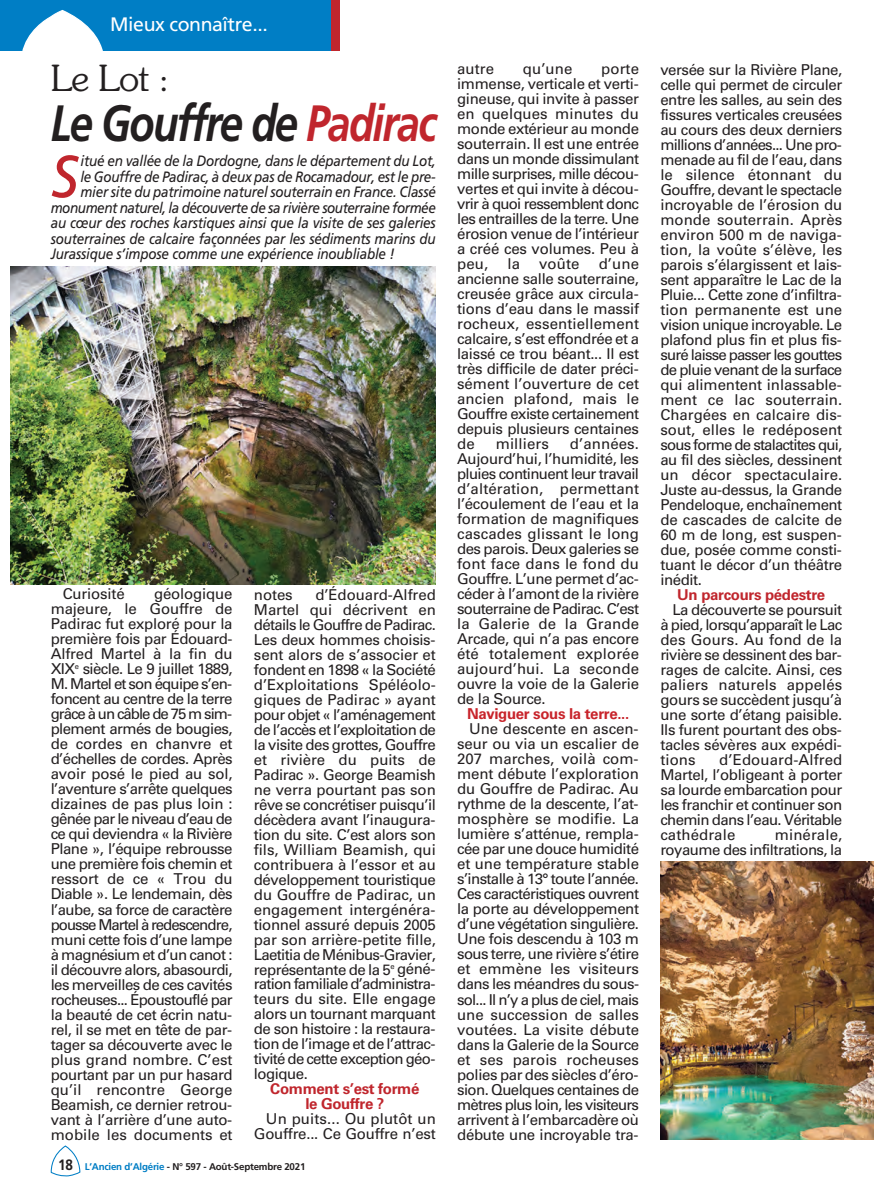
<style>
.page{position:relative;width:893px;height:1190px;background:#fff}
.page>*{position:absolute;margin:0;border:0;box-sizing:border-box;transform-origin:0 0}
.t1{font:italic 59.25px "Frutiger LT Std";color:#c0262d;scale:.94 1}
.t2{font:italic 700 51px "Frutiger LT Std";letter-spacing:-.045em;color:#231f20;scale:.82 1}
.t3{font:300 36px "Souvenir Std";color:#231f20}
.t4{font:19.5px "Frutiger LT Std";letter-spacing:-.02em;color:#fff}
.t5{font:15px/15px "Univers LT Std";letter-spacing:-.02em;color:#231f20;text-align:justify}
.t6{font:italic 15px "Frutiger LT Std";letter-spacing:-.015em;color:#231f20;scale:.9 1}
.t7{font:italic 15px "Frutiger LT Std";letter-spacing:-.035em;color:#231f20;scale:.9 1}
.t8{font:700 15px/15px "Univers LT Std";letter-spacing:-.02em;color:#c0262d;text-align:center}
.t9{font:700 15px "Univers LT Std";letter-spacing:-.02em;color:#c8242b}
.t10{font:15px "Univers LT Std";letter-spacing:.005em;color:#231f20}
.t11{font:700 9.75px "Frutiger LT Std";letter-spacing:-.02em;color:#231f20}
.s1{color:#c0262d}
.s2{font-size:15px}
.s3{color:#007ec5}
</style>
<div class="page">
<svg style="left:51px;top:1145px;width:29px;height:31px"></svg>
<div style="left:0;top:0;width:340px;height:51px;background:#007ec5"></div>
<svg style="left:22px;top:10px;width:81px;height:41px"></svg>
<div style="left:331px;top:0;width:9px;height:51px;background:#c0262d"></div>
<img style="left:10px;top:266px;width:425px;height:318px">
<img style="left:660px;top:861px;width:212px;height:278px">
<h3 class="t4" style="left:110px;top:13px;width:159px">Mieux connaître...</h3>
<h3 class="t3" style="left:51px;top:57px;width:120px">Le Lot :</h3>
<h2 class="t2" style="left:51px;top:94px;width:472px">Le Gouffre de <span class="s1">Padirac</span></h2>
<h1 class="t1" style="left:51px;top:153px;width:31px">S</h1>
<p class="t6" style="left:80px;top:155px;width:396px">itué en vallée de la Dordogne, dans le département du Lot,</p>
<p class="t6" style="left:80px;top:170px;width:396px">le Gouffre de Padirac, à deux pas de Rocamadour, est le pre-</p>
<p class="t6" style="left:80px;top:186px;width:396px">mier site du patrimoine naturel souterrain en France. Classé</p>
<p class="t7" style="left:51px;top:201px;width:429px">monument naturel, la découverte de sa rivière souterraine formée</p>
<p class="t6" style="left:51px;top:217px;width:429px">au cœur des roches karstiques ainsi que la visite de ses galeries</p>
<p class="t6" style="left:51px;top:232px;width:429px">souterraines de calcaire façonnées par les sédiments marins du</p>
<p class="t6" style="left:51px;top:248px;width:383px">Jurassique s’impose comme une expérience inoubliable !</p>
<p class="t5" style="left:254px;top:588px;width:183px;text-indent:61px">d’Édouard-Alfred Martel qui décrivent en détails le Gouffre de Padirac.<br>Les deux hommes choisis&shy;sent alors de s’associer et fondent en 1898 « la Société d’Exploitations Spéléolo&shy;giques de Padirac » ayant pour objet « l’aménagement de l’accès et l’exploitation de la visite des grottes, Gouffre et rivière du puits de Padirac ». George Beamish ne verra pourtant pas son rêve se concrétiser puisqu’il décèdera avant l’inaugura&shy;tion du site. C’est alors son fils, William Beamish, qui contribuera à l’essor et au développement touristique du Gouffre de Padirac, un engagement intergénéra&shy;tionnel assuré depuis 2005 par son arrière-petite fille, Laetitia de Ménibus-Gravier, représentante de la 5<sup>e</sup> géné&shy;ration familiale d’administra&shy;teurs du site. Elle engage alors un tournant marquant de son histoire : la restaura&shy;tion de l’image et de l’attrac&shy;tivité de cette exception géo&shy;logique.</p>
<p class="t8" style="left:270px;top:1082px;width:151px">Comment s’est formé le Gouffre ?</p>
<p class="t5" style="left:254px;top:1113px;width:183px;text-align:right">Un puits... Ou plutôt un<br>Gouffre... Ce Gouffre n’est</p>
<p class="t5" style="left:51px;top:588px;width:183px;text-indent:103px">géologique majeure, le Gouffre de Padirac fut exploré pour la première fois par Édouard-Alfred Martel à la fin du XIX<sup>e</sup> siècle. Le 9 juillet 1889, M. Martel et son équipe s’en&shy;foncent au centre de la terre grâce à un câble de 75 m sim&shy;plement armés de bougies, de cordes en chanvre et d’échelles de cordes. Après avoir posé le pied au sol, l’aventure s’arrête quelques dizaines de pas plus loin : gênée par le niveau d’eau de ce qui deviendra « la Rivière Plane », l’équipe rebrousse une première fois chemin et ressort de ce « Trou du Diable ». Le lendemain, dès l’aube, sa force de caractère pousse Martel à redescendre, muni cette fois d’une lampe à magnésium et d’un canot : il découvre alors, abasourdi, les merveilles de ces cavités rocheuses... Époustouflé par la beauté de cet écrin natu&shy;rel, il se met en tête de par&shy;tager sa découverte avec le plus grand nombre. C’est pourtant par un pur hasard qu’il rencontre George Beamish, ce dernier retrou&shy;vant à l’arrière d’une auto&shy;mobile les documents et</p>
<p class="t5" style="left:254px;top:588px;width:40px">notes</p>
<p class="t5" style="left:63px;top:588px;width:64px">Curiosité</p>
<p class="t11" style="left:58px;top:1162px;width:249px"><span class="s2">18</span> <span class="s3">L’Ancien d’Algérie</span> - N° 597 - Août-Septembre 2021</p>
<p class="t5" style="left:457px;top:63px;width:39px">autre</p>
<p class="t5" style="left:522px;top:63px;width:51px">qu’une</p>
<p class="t5" style="left:457px;top:63px;width:183px;text-indent:144px">porte immense, verticale et verti&shy;gineuse, qui invite à passer en quelques minutes du monde extérieur au monde souterrain. Il est une entrée dans un monde dissimulant mille surprises, mille décou&shy;vertes et qui invite à décou&shy;vrir à quoi ressemblent donc les entrailles de la terre. Une érosion venue de l’intérieur a créé ces volumes. Peu à peu,</p>
<p class="t5" style="left:507px;top:258px;width:14px">la</p>
<p class="t5" style="left:539px;top:258px;width:42px">voûte</p>
<p class="t5" style="left:457px;top:258px;width:183px;text-indent:141px">d’une ancienne salle souterraine, creusée grâce aux circula&shy;tions d’eau dans le massif rocheux, essentiellement calcaire, s’est effondrée et a laissé ce trou béant... Il est très difficile de dater préci&shy;sément l’ouverture de cet ancien plafond, mais le Gouffre existe certainement depuis plusieurs centaines de</p>
<p class="t5" style="left:457px;top:438px;width:183px;text-indent:113px">d’années.<br>Aujourd’hui, l’humidité, les pluies continuent leur travail d’altération, permettant l’écoulement de l’eau et la formation de magnifiques cascades glissant le long des parois. Deux galeries se font face dans le fond du Gouffre. L’une permet d’ac&shy;céder à l’amont de la rivière souterraine de Padirac. C’est la Galerie de la Grande Arcade, qui n’a pas encore été totalement explorée aujourd’hui. La seconde ouvre la voie de la Galerie de la Source.</p>
<p class="t9" style="left:467px;top:708px;width:164px">Naviguer sous la terre...</p>
<p class="t5" style="left:457px;top:723px;width:183px;text-indent:12px">Une descente en ascen&shy;seur ou via un escalier de 207 marches, voilà com&shy;ment débute l’exploration du Gouffre de Padirac. Au rythme de la descente, l’at&shy;mosphère se modifie. La lumière s’atténue, rempla&shy;cée par une douce humidité et une température stable s’installe à 13° toute l’année.<br>Ces caractéristiques ouvrent la porte au développement d’une végétation singulière.<br>Une fois descendu à 103 m sous terre, une rivière s’étire et emmène les visiteurs dans les méandres du sous&shy;sol... Il n’y a plus de ciel, mais une succession de salles voutées. La visite débute dans la Galerie de la Source et ses parois rocheuses polies par des siècles d’éro&shy;sion. Quelques centaines de mètres plus loin, les visiteurs arrivent à l’embarcadère où débute une incroyable tra-</p>
<p class="t10" style="left:495px;top:439px;width:55px">milliers</p>
<p class="t5" style="left:660px;top:63px;width:183px">versée sur la Rivière Plane, celle qui permet de circuler entre les salles, au sein des fissures verticales creusées au cours des deux derniers millions d’années... Une pro&shy;menade au fil de l’eau, dans le silence étonnant du Gouffre, devant le spectacle incroyable de l’érosion du monde souterrain. Après environ 500 m de naviga&shy;tion, la voûte s’élève, les parois s’élargissent et lais&shy;sent apparaître le Lac de la Pluie... Cette zone d’infiltra&shy;tion permanente est une vision unique incroyable. Le plafond plus fin et plus fis&shy;suré laisse passer les gouttes de pluie venant de la surface qui alimentent inlassable&shy;ment ce lac souterrain.<br>Chargées en calcaire dis&shy;sout, elles le redéposent sous forme de stalactites qui, au fil des siècles, dessinent un décor spectaculaire.<br>Juste au-dessus, la Grande Pendeloque, enchaînement de cascades de calcite de 60 m de long, est suspen&shy;due, posée comme consti&shy;tuant le décor d’un théâtre inédit.</p>
<p class="t8" style="left:677px;top:588px;width:149px">Un parcours pédestre</p>
<p class="t5" style="left:660px;top:603px;width:183px;text-indent:12px">La découverte se poursuit à pied, lorsqu’apparaît le Lac des Gours. Au fond de la rivière se dessinent des bar&shy;rages de calcite. Ainsi, ces paliers naturels appelés gours se succèdent jusqu’à une sorte d’étang paisible.<br>Ils furent pourtant des obs&shy;tacles sévères aux expédi&shy;tions</p>
<p class="t5" style="left:660px;top:753px;width:183px;text-indent:59px">d’Edouard-Alfred Martel, l’obligeant à porter sa lourde embarcation pour les franchir et continuer son chemin dans l’eau. Véritable cathédrale</p>
<p class="t5" style="left:660px;top:828px;width:183px;text-align:right">minérale,<br>royaume des infiltrations, la</p>
</div>
